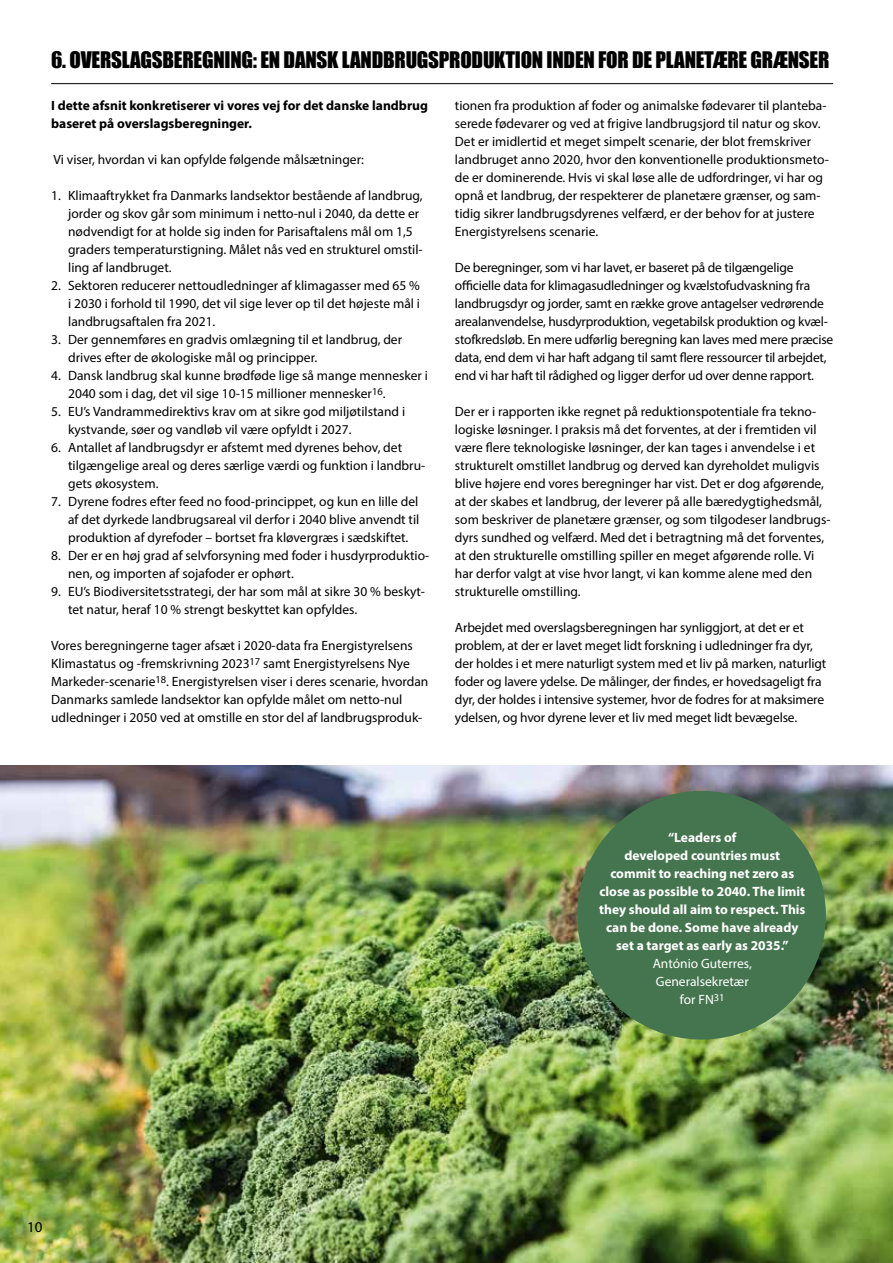
<style>
.page{position:relative;width:893px;height:1263px;background:#fff}
.page>*{position:absolute;margin:0;border:0;box-sizing:border-box;transform-origin:0 0}
.t1{font:21px "Impact";letter-spacing:-.01em;color:#000}
.t2{font:15px "Myriad Pro";color:#000}
.t3{font:13.5px/18px "Myriad Pro";color:#000}
.t4{font:700 13.5px/18px "Myriad Pro";color:#fff;text-align:center}
.t5{font:700 13.5px/18px "Myriad Pro";color:#000}
.t6{font:13.5px/18px "Myriad Pro";color:#fff;text-align:center}
</style>
<div class="page">
<img style="left:0;top:765px;width:893px;height:498px">
<hr style="left:51px;top:83px;width:782px;height:1px;background:#000">
<div style="left:577px;top:791px;width:249px;height:248px;background:#45754f;border-radius:50%"></div>
<h1 class="t1" style="left:51px;top:43px;width:780px">6. OVERSLAGSBEREGNING: EN DANSK LANDBRUGSPRODUKTION INDEN FOR DE PLANETÆRE GRÆNSER</h1>
<p class="t5" style="left:51px;top:96px;width:378px">I dette afsnit konkretiserer vi vores vej for det danske landbrug baseret på overslagsberegninger.</p>
<p class="t3" style="left:54px;top:150px;width:312px">Vi viser, hvordan vi kan opfylde følgende målsætninger:</p>
<p class="t3" style="left:68px;top:186px;width:356px;text-indent:-17px">1. Klimaaftrykket fra Danmarks landsektor bestående af landbrug, jorder og skov går som minimum i netto-nul i 2040, da dette er nødvendigt for at holde sig inden for Parisaftalens mål om 1,5 graders temperaturstigning. Målet nås ved en strukturel omstil&shy;ling af landbruget.</p>
<p class="t3" style="left:68px;top:276px;width:353px;text-align:justify;text-indent:-17px">2. Sektoren reducerer nettoudledninger af klimagasser med 65 % i 2030 i forhold til 1990, det vil sige lever op til det højeste mål i landbrugsaftalen fra 2021.</p>
<p class="t3" style="left:68px;top:330px;width:335px;text-indent:-17px">3. Der gennemføres en gradvis omlægning til et landbrug, der drives efter de økologiske mål og principper.</p>
<p class="t3" style="left:68px;top:366px;width:361px;text-indent:-17px">4. Dansk landbrug skal kunne brødføde lige så mange mennesker i<br>2040 som i dag, det vil sige 10-15 millioner mennesker<sup>16</sup>.</p>
<p class="t3" style="left:68px;top:402px;width:339px;text-indent:-17px">5. EU’s Vandrammedirektivs krav om at sikre god miljøtilstand i kystvande, søer og vandløb vil være opfyldt i 2027.</p>
<p class="t3" style="left:68px;top:438px;width:359px;text-indent:-17px">6. Antallet af landbrugsdyr er afstemt med dyrenes behov, det tilgængelige areal og deres særlige værdi og funktion i landbru&shy;gets økosystem.</p>
<p class="t3" style="left:68px;top:492px;width:353px;text-align:justify;text-indent:-17px">7. Dyrene fodres efter feed no food-princippet, og kun en lille del af det dyrkede landbrugsareal vil derfor i 2040 blive anvendt til produktion af dyrefoder – bortset fra kløvergræs i sædskiftet.</p>
<p class="t3" style="left:68px;top:546px;width:363px;text-indent:-17px">8. Der er en høj grad af selvforsyning med foder i husdyrproduktio&shy;nen, og importen af sojafoder er ophørt.</p>
<p class="t3" style="left:68px;top:582px;width:358px;text-indent:-17px">9. EU’s Biodiversitetsstrategi, der har som mål at sikre 30 % beskyt&shy;tet natur, heraf 10 % strengt beskyttet kan opfyldes.</p>
<p class="t3" style="left:51px;top:636px;width:379px">Vores beregningerne tager afsæt i 2020-data fra Energistyrelsens Klimastatus og -fremskrivning 2023<sup>17</sup> samt Energistyrelsens Nye Markeder-scenarie<sup>18</sup>. Energistyrelsen viser i deres scenarie, hvordan Danmarks samlede landsektor kan opfylde målet om netto-nul udledninger i 2050 ved at omstille en stor del af landbrugsproduk-</p>
<p class="t3" style="left:455px;top:96px;width:375px">tionen fra produktion af foder og animalske fødevarer til planteba&shy;serede fødevarer og ved at frigive landbrugsjord til natur og skov.<br>Det er imidlertid et meget simpelt scenarie, der blot fremskriver landbruget anno 2020, hvor den konventionelle produktionsmeto&shy;de er dominerende. Hvis vi skal løse alle de udfordringer, vi har og opnå et landbrug, der respekterer de planetære grænser, og sam&shy;tidig sikrer landbrugsdyrenes velfærd, er der behov for at justere Energistyrelsens scenarie.</p>
<p class="t3" style="left:455px;top:258px;width:380px">De beregninger, som vi har lavet, er baseret på de tilgængelige officielle data for klimagasudledninger og kvælstofudvaskning fra landbrugsdyr og jorder, samt en række grove antagelser vedrørende arealanvendelse, husdyrproduktion, vegetabilsk produktion og kvæl&shy;stofkredsløb. En mere udførlig beregning kan laves med mere præcise data, end dem vi har haft adgang til samt flere ressourcer til arbejdet, end vi har haft til rådighed og ligger derfor ud over denne rapport.</p>
<p class="t3" style="left:455px;top:402px;width:377px">Der er i rapporten ikke regnet på reduktionspotentiale fra tekno&shy;logiske løsninger. I praksis må det forventes, at der i fremtiden vil være flere teknologiske løsninger, der kan tages i anvendelse i et strukturelt omstillet landbrug og derved kan dyreholdet muligvis blive højere end vores beregninger har vist. Det er dog afgørende, at der skabes et landbrug, der leverer på alle bæredygtighedsmål, som beskriver de planetære grænser, og som tilgodeser landbrugs&shy;dyrs sundhed og velfærd. Med det i betragtning må det forventes, at den strukturelle omstilling spiller en meget afgørende rolle. Vi har derfor valgt at vise hvor langt, vi kan komme alene med den strukturelle omstilling.</p>
<p class="t3" style="left:455px;top:618px;width:373px">Arbejdet med overslagsberegningen har synliggjort, at det er et problem, at der er lavet meget lidt forskning i udledninger fra dyr, der holdes i et mere naturligt system med et liv på marken, naturligt foder og lavere ydelse. De målinger, der findes, er hovedsageligt fra dyr, der holdes i intensive systemer, hvor de fodres for at maksimere ydelsen, og hvor dyrene lever et liv med meget lidt bevægelse.</p>
<p class="t4" style="left:599px;top:827px;width:208px">“Leaders of<br>developed countries must<br>commit to reaching net zero as close as possible to 2040. The limit they should all aim to respect. This can be done. Some have already set a target as early as 2035.”</p>
<p class="t6" style="left:653px;top:954px;width:101px">António Guterres,<br>Generalsekretær for FN<sup>31</sup></p>
<p class="t2" style="left:27px;top:1217px;width:17px">10</p>
</div>
